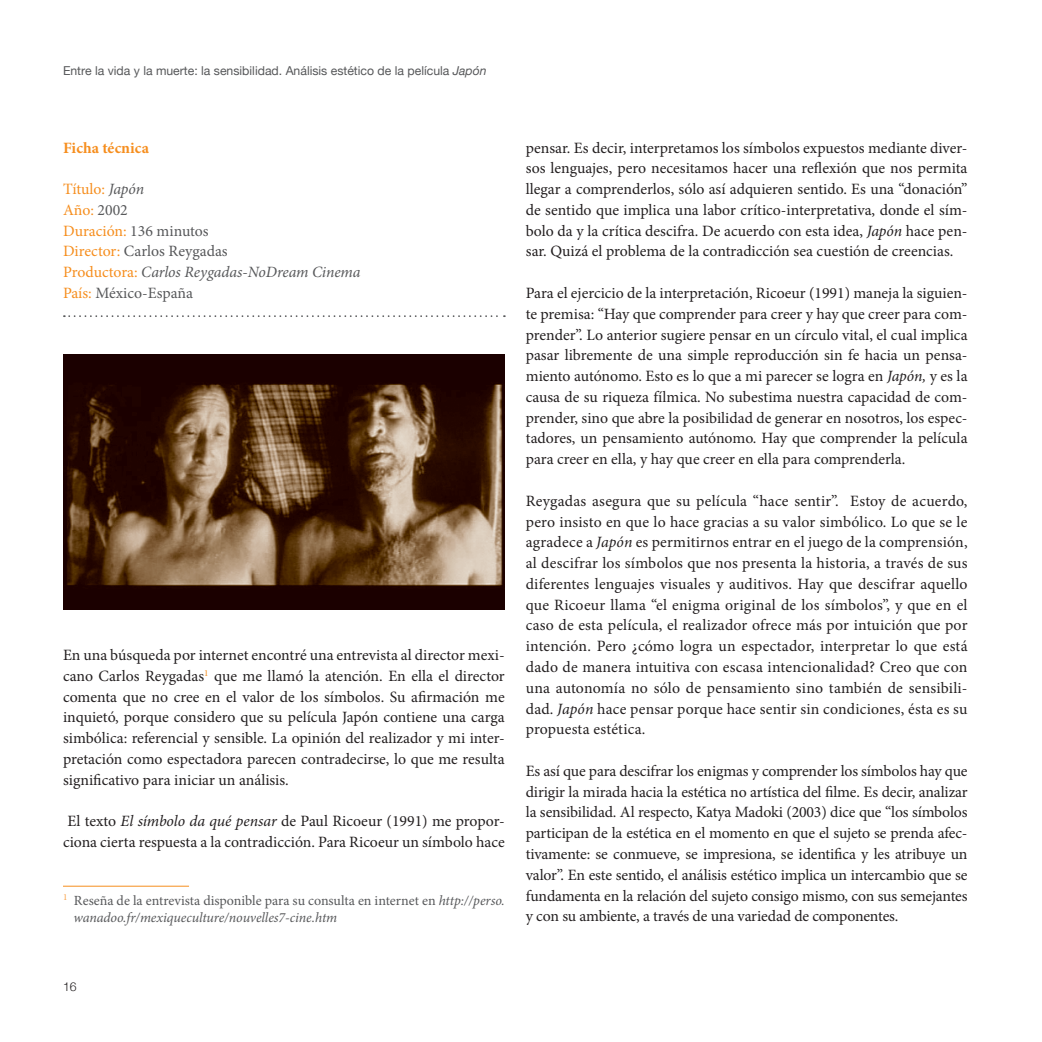
<style>
.page{position:relative;width:1042px;height:1042px;background:#fff}
.page>*{position:absolute;margin:0;border:0;box-sizing:border-box;transform-origin:0 0}
.Cuerpo_ESP{font:15.75px/20.8px "Minion Pro";color:#231f20;text-align:justify}
.Nota_al_pie{font:15.75px/20.8px "Minion Pro";color:#231f20;text-align:justify}
.Cuerpo_ESP-2{font:15.75px "Minion Pro";color:#57585a}
.Cuerpo_ESP-3{font:italic 15.75px "Minion Pro";letter-spacing:-.005em;color:#57585a}
.Cuerpo_ESP-4{font:15.75px "Minion Pro";color:#f68e1e}
.Cuerpo_ESP-5{font:700 15.75px "Minion Pro";color:#f68e1e}
.Nota_al_pie-2{font:italic 14px/16.8px "Minion Pro";letter-spacing:-.005em;color:#57585a}
.t1{font:12.25px "Helvetica Neue";color:#57585a}
.t2{font:300 12.25px "Helvetica Neue";color:#231f20}
.s1{font-style:italic}
.s2{font-style:italic;color:#57585a}
.s3{color:#57585a}
.s4{color:#f68e1e}
.s5{font-style:normal;color:#f68e1e}
.s6{font-style:normal}
</style>
<div class="page">
<svg style="left:64px;top:315px;width:441px;height:2px"></svg>
<img style="left:63px;top:354px;width:442px;height:255px">
<hr style="left:63px;top:886px;width:126px;height:1px;background:#f68e1e">
<p class="t1" style="left:63px;top:63px;width:425px">Entre la vida y la muerte: la sensibilidad. Análisis estético de la película <span class="s1">Japón</span></p>
<p class="Cuerpo_ESP-5" style="left:63px;top:136px;width:88px">Ficha técnica</p>
<p class="Cuerpo_ESP-4" style="left:63px;top:178px;width:83px">Título: <span class="s2">Japón</span></p>
<p class="Cuerpo_ESP-4" style="left:63px;top:199px;width:66px">Año: <span class="s3">2002</span></p>
<p class="Cuerpo_ESP-2" style="left:63px;top:220px;width:147px"><span class="s4">Duración:</span> 136 minutos</p>
<p class="Cuerpo_ESP-2" style="left:63px;top:241px;width:166px"><span class="s4">Director:</span> Carlos Reygadas</p>
<p class="Cuerpo_ESP-3" style="left:63px;top:261px;width:299px"><span class="s5">Productora:</span> Carlos Reygadas-NoDream Cinema</p>
<p class="Cuerpo_ESP-2" style="left:63px;top:282px;width:131px"><span class="s4">País:</span> México-España</p>
<p class="Cuerpo_ESP" style="left:63px;top:645px;width:443px">En una búsqueda por internet encontré una entrevista al director mexi&shy;cano Carlos Reygadas<sup>1</sup> que me llamó la atención. En ella el director comenta que no cree en el valor de los símbolos. Su afirmación me inquietó, porque considero que su película Japón contiene una carga simbólica: referencial y sensible. La opinión del realizador y mi inter&shy;pretación como espectadora parecen contradecirse, lo que me resulta significativo para iniciar un análisis.</p>
<p class="Cuerpo_ESP" style="left:63px;top:811px;width:443px">El texto <span class="s1">El símbolo da qué pensar</span> de Paul Ricoeur (1991) me propor&shy;ciona cierta respuesta a la contradicción. Para Ricoeur un símbolo hace</p>
<p class="Nota_al_pie-2" style="left:74px;top:892px;width:433px;text-indent:-10px"><sup>1</sup> <span class="s6">Reseña de la entrevista disponible para su consulta en internet en</span> http://perso. wanadoo.fr/mexiqueculture/nouvelles7-cine.htm</p>
<p class="Nota_al_pie" style="left:526px;top:137px;width:443px">pensar. Es decir, interpretamos los símbolos expuestos mediante diver&shy;sos lenguajes, pero necesitamos hacer una reflexión que nos permita llegar a comprenderlos, sólo así adquieren sentido. Es una “donación” de sentido que implica una labor crítico-interpretativa, donde el sím&shy;bolo da y la crítica descifra. De acuerdo con esta idea, <span class="s1">Japón</span> hace pen&shy;sar. Quizá el problema de la contradicción sea cuestión de creencias.</p>
<p class="Cuerpo_ESP" style="left:526px;top:283px;width:443px">Para el ejercicio de la interpretación, Ricoeur (1991) maneja la siguien&shy;te premisa: “Hay que comprender para creer y hay que creer para com&shy;prender”. Lo anterior sugiere pensar en un círculo vital, el cual implica pasar libremente de una simple reproducción sin fe hacia un pensa&shy;miento autónomo. Esto es lo que a mi parecer se logra en <span class="s1">Japón,</span> y es la causa de su riqueza fílmica. No subestima nuestra capacidad de com&shy;prender, sino que abre la posibilidad de generar en nosotros, los espec&shy;tadores, un pensamiento autónomo. Hay que comprender la película para creer en ella, y hay que creer en ella para comprenderla.</p>
<p class="Cuerpo_ESP" style="left:526px;top:490px;width:443px">Reygadas asegura que su película “hace sentir”. Estoy de acuerdo, pero insisto en que lo hace gracias a su valor simbólico. Lo que se le agradece a <span class="s1">Japón</span> es permitirnos entrar en el juego de la comprensión, al descifrar los símbolos que nos presenta la historia, a través de sus diferentes lenguajes visuales y auditivos. Hay que descifrar aquello que Ricoeur llama “el enigma original de los símbolos”, y que en el caso de esta película, el realizador ofrece más por intuición que por intención. Pero ¿cómo logra un espectador, interpretar lo que está dado de manera intuitiva con escasa intencionalidad? Creo que con una autonomía no sólo de pensamiento sino también de sensibili&shy;dad. <span class="s1">Japón</span> hace pensar porque hace sentir sin condiciones, ésta es su propuesta estética.</p>
<p class="Cuerpo_ESP" style="left:526px;top:760px;width:443px">Es así que para descifrar los enigmas y comprender los símbolos hay que dirigir la mirada hacia la estética no artística del filme. Es decir, analizar la sensibilidad. Al respecto, Katya Madoki (2003) dice que “los símbolos participan de la estética en el momento en que el sujeto se prenda afec&shy;tivamente: se conmueve, se impresiona, se identifica y les atribuye un valor”. En este sentido, el análisis estético implica un intercambio que se fundamenta en la relación del sujeto consigo mismo, con sus semejantes y con su ambiente, a través de una variedad de componentes.</p>
<p class="t2" style="left:63px;top:979px;width:15px">16</p>
</div>
